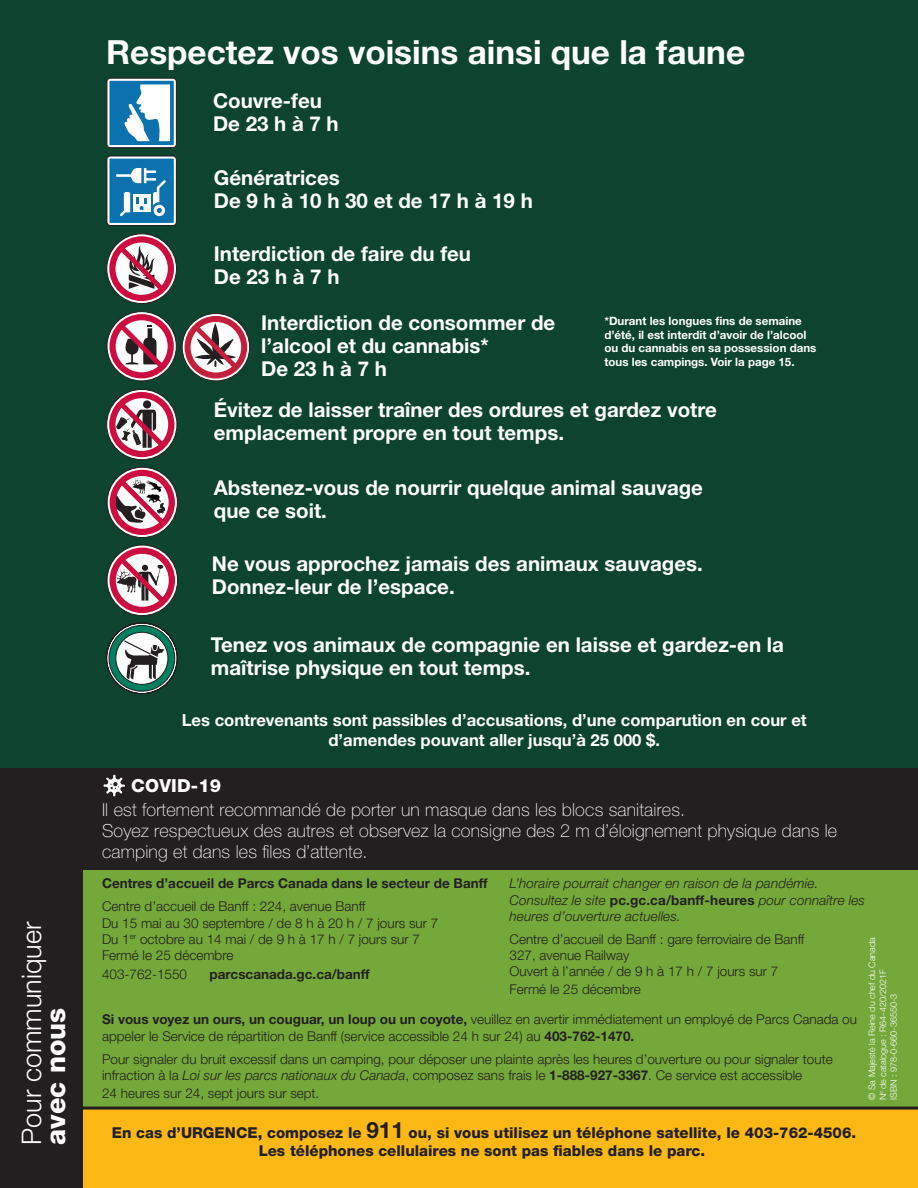
<style>
.page{position:relative;width:918px;height:1188px;background:#fff}
.page>*{position:absolute;margin:0;border:0;box-sizing:border-box;transform-origin:0 0}
.t1{font:700 33.3px "Helvetica Neue LT Std";color:#fff}
.t2{font:300 27px "Helvetica Neue LT Std";color:#fff}
.t3{font:800 27px "Helvetica Neue LT Std";color:#fff}
.t4{font:700 20.55px/23.1px "Helvetica Neue LT Std";color:#fff}
.t5{font:100 18px/21px "Helvetica Neue LT Std";letter-spacing:.01em;color:#fff}
.t6{font:800 18px "Helvetica Neue LT Std";letter-spacing:.01em;color:#fff}
.t7{font:700 16.65px/20px "Helvetica Neue LT Std";color:#fff;text-align:center}
.t8{font:800 15px/18px "Helvetica Neue LT Std";color:#231f20;text-align:center}
.t9{font:300 13.5px/16.2px "Helvetica Neue LT Std";color:#231f20}
.t10{font:italic 300 13.5px/16.2px "Helvetica Neue LT Std";letter-spacing:.01em;color:#231f20}
.t11{font:700 13.5px "Helvetica Neue LT Std";color:#231f20}
.t12{font:700 11.55px/13.8px "Helvetica Neue LT Std";color:#fff}
.t13{font:300 9px/10.8px "Helvetica Neue LT Std";color:#fff}
.s1{font-weight:700;font-style:normal}
.s2{font-weight:700}
.s3{font-style:italic}
.s4{font-weight:700;font-size:22.5px}
</style>
<div class="page">
<div style="left:2px;top:869px;width:916px;height:319px;background:#74a83a"></div>
<div style="left:82px;top:1107px;width:836px;height:81px;background:#fcb814"></div>
<div style="left:0;top:0;width:918px;height:869px;background:#0e432f"></div>
<div style="left:107px;top:311px;width:70px;height:70px;border:1px solid #231f20;border-radius:50%"></div>
<svg style="left:109px;top:314px;width:65px;height:64px;background:#b17786"></svg>
<svg style="left:107px;top:78px;width:69px;height:70px"></svg>
<div style="left:107px;top:78px;width:70px;height:70px;border:1px solid #231f20;border-radius:3px"></div>
<div style="left:110px;top:81px;width:64px;height:64px;background:#0b72af"></div>
<svg style="left:124px;top:84px;width:46px;height:57px"></svg>
<svg style="left:107px;top:156px;width:69px;height:69px"></svg>
<div style="left:107px;top:156px;width:70px;height:70px;border:1px solid #231f20;border-radius:3px"></div>
<div style="left:110px;top:159px;width:64px;height:64px;background:#0b72af"></div>
<svg style="left:116px;top:168px;width:50px;height:48px"></svg>
<div style="left:106px;top:233px;width:71px;height:71px;border:1px solid #231f20;border-radius:50%"></div>
<svg style="left:109px;top:236px;width:65px;height:65px;background:#b67c8b"></svg>
<svg style="left:107px;top:389px;width:70px;height:71px"></svg>
<div style="left:106px;top:389px;width:71px;height:71px;border:1px solid #231f20;border-radius:50%"></div>
<svg style="left:109px;top:392px;width:65px;height:65px;background:#ac7180"></svg>
<svg style="left:107px;top:467px;width:70px;height:71px"></svg>
<div style="left:107px;top:467px;width:71px;height:71px;border:1px solid #231f20;border-radius:50%"></div>
<svg style="left:110px;top:470px;width:65px;height:65px;background:#ad7281"></svg>
<svg style="left:106px;top:623px;width:72px;height:71px"></svg>
<div style="left:182px;top:313px;width:68px;height:68px;border:1px solid #231f20;border-radius:50%"></div>
<svg style="left:185px;top:316px;width:62px;height:63px;background:#b07e86"></svg>
<svg style="left:107px;top:545px;width:71px;height:71px"></svg>
<div style="left:107px;top:545px;width:71px;height:71px;border:1px solid #231f20;border-radius:50%"></div>
<svg style="left:110px;top:548px;width:65px;height:65px;background:#b67b8a"></svg>
<div style="left:0;top:869px;width:82px;height:319px;background:#231f20"></div>
<div style="left:0;top:768px;width:918px;height:102px;background:#231f20"></div>
<svg style="left:103px;top:775px;width:22px;height:21px"></svg>
<h2 class="t2" style="left:15px;top:1145px;width:225px;rotate:-90deg">Pour communiquer</h2>
<h2 class="t3" style="left:40px;top:1145px;width:139px;rotate:-90deg">avec nous</h2>
<h1 class="t1" style="left:106px;top:31px;width:640px">Respectez vos voisins ainsi que la faune</h1>
<h3 class="t4" style="left:213px;top:88px;width:127px">Couvre-feu<br>De 23 h à 7 h</h3>
<h3 class="t4" style="left:214px;top:166px;width:320px">Génératrices<br>De 9 h à 10 h 30 et de 17 h à 19 h</h3>
<h3 class="t4" style="left:214px;top:241px;width:259px">Interdiction de faire du feu<br>De 23 h à 7 h</h3>
<h3 class="t4" style="left:261px;top:311px;width:296px">Interdiction de consommer de l’alcool et du cannabis*<br>De 23 h à 7 h</h3>
<p class="t12" style="left:604px;top:313px;width:213px">*Durant les longues fins de semaine d’été, il est interdit d’avoir de l’alcool ou du cannabis en sa possession dans tous les campings. Voir la page 15.</p>
<h3 class="t4" style="left:214px;top:398px;width:504px">Évitez de laisser traîner des ordures et gardez votre emplacement propre en tout temps.</h3>
<h3 class="t4" style="left:214px;top:475px;width:491px">Abstenez-vous de nourrir quelque animal sauvage que ce soit.</h3>
<h3 class="t4" style="left:212px;top:552px;width:493px">Ne vous approchez jamais des animaux sauvages.<br>Donnez-leur de l’espace.</h3>
<h3 class="t4" style="left:211px;top:632px;width:575px">Tenez vos animaux de compagnie en laisse et gardez-en la maîtrise physique en tout temps.</h3>
<p class="t7" style="left:182px;top:710px;width:627px">Les contrevenants sont passibles d’accusations, d’une comparution en cour et d’amendes pouvant aller jusqu’à 25 000 $.</p>
<h3 class="t6" style="left:131px;top:775px;width:91px">COVID-19</h3>
<h3 class="t5" style="left:102px;top:799px;width:737px">Il est fortement recommandé de porter un masque dans les blocs sanitaires.<br>Soyez respectueux des autres et observez la consigne des 2 m d’éloignement physique dans le camping et dans les files d’attente.</h3>
<p class="t10" style="left:510px;top:875px;width:357px">L’horaire pourrait changer en raison de la pandémie.<br>Consultez le site <span class="s1">pc.gc.ca/banff-heures</span> pour connaître les heures d’ouverture actuelles.</p>
<p class="t11" style="left:102px;top:875px;width:387px">Centres d’accueil de Parcs Canada dans le secteur de Banff</p>
<p class="t9" style="left:102px;top:898px;width:338px">Centre d’accueil de Banff : 224, avenue Banff<br>Du 15 mai au 30 septembre / de 8 h à 20 h / 7 jours sur 7<br>Du 1<sup>er</sup> octobre au 14 mai / de 9 h à 17 h / 7 jours sur 7<br>Fermé le 25 décembre</p>
<p class="t9" style="left:102px;top:966px;width:87px">403-762-1550</p>
<p class="t11" style="left:210px;top:966px;width:162px">parcscanada.gc.ca/banff</p>
<p class="t9" style="left:102px;top:1011px;width:757px"><span class="s2">Si vous voyez un ours, un couguar, un loup ou un coyote,</span> veuillez en avertir immédiatement un employé de Parcs Canada ou appeler le Service de répartition de Banff (service accessible 24 h sur 24) au <span class="s2">403-762-1470.</span></p>
<p class="t9" style="left:102px;top:1050px;width:732px">Pour signaler du bruit excessif dans un camping, pour déposer une plainte après les heures d’ouverture ou pour signaler toute infraction à la <span class="s3">Loi sur les parcs nationaux du Canada</span>, composez sans frais le <span class="s2">1-888-927-3367</span>. Ce service est accessible</p>
<p class="t9" style="left:102px;top:1085px;width:219px">24 heures sur 24, sept jours sur sept.</p>
<p class="t8" style="left:112px;top:1124px;width:746px">En cas d’URGENCE, composez le <span class="s4">911</span> ou, si vous utilisez un téléphone satellite, le 403-762-4506.<br>Les téléphones cellulaires ne sont pas fiables dans le parc.</p>
<p class="t9" style="left:510px;top:930px;width:296px">Centre d’accueil de Banff : gare ferroviaire de Banff<br>327, avenue Railway<br>Ouvert à l’année / de 9 h à 17 h / 7 jours sur 7</p>
<p class="t9" style="left:510px;top:981px;width:133px">Fermé le 25 décembre</p>
<p class="t13" style="left:866px;top:1100px;width:164px;rotate:-90deg">© Sa Majesté la Reine du chef du Canada<br>N<sup>o</sup> de catalogue : R64-420/2021F<br>ISBN : 978-0-660-36550-3</p>
</div>
